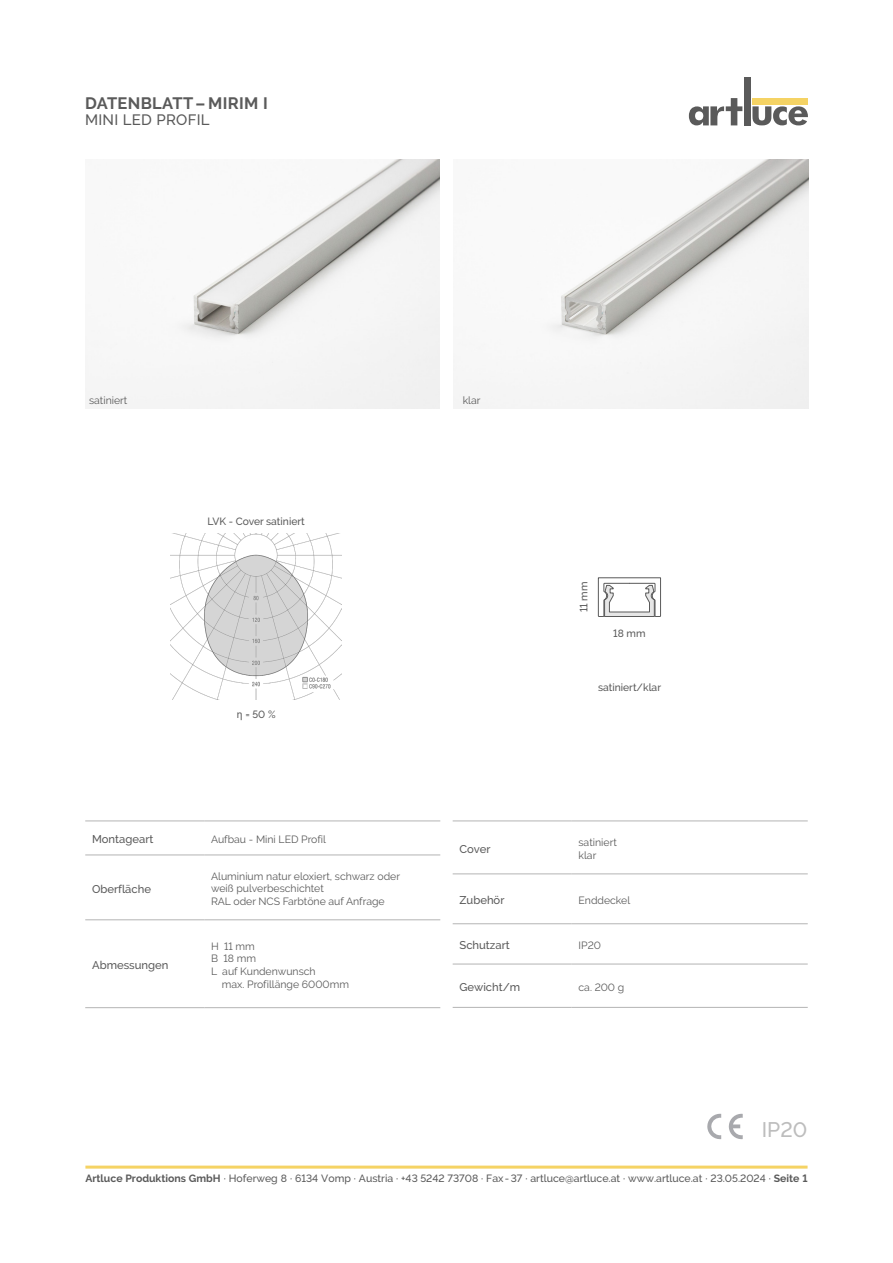
<style>
.page{position:relative;width:893px;height:1263px;background:#fff}
.page>*{position:absolute;margin:0;border:0;box-sizing:border-box;transform-origin:0 0}
.IP-Schutzkalsse{font:500 21px "Raleway";color:#bdbdbd}
.Titel_-_Datenblatt{font:700 16.5px "Raleway";letter-spacing:.02em;color:#5a5a5a}
.Untertitel_-_Datenblatt{font:500 15px "Raleway";letter-spacing:.02em;color:#5a5a5a}
.Tabelle_-_Spezifikationen_-_Bold{font:500 11.25px "Raleway";color:#5a5a5a}
.Tabelle_-_Spezifikationen_-_Regular{font:10.5px "Raleway";color:#5a5a5a}
.Maße__Werte{font:500 10.5px "Raleway";color:#5a5a5a}
.s1{font-weight:700}
</style>
<div class="page">
<hr style="left:85px;top:1165px;width:722px;height:3px;background:#f5d364">
<svg style="left:689px;top:98px;width:53px;height:27px"></svg>
<div style="left:744px;top:77px;width:7px;height:48px;background:#5a5a5a"></div>
<svg style="left:752px;top:106px;width:56px;height:19px"></svg>
<div style="left:752px;top:98px;width:56px;height:7px;background:#f5d364"></div>
<img style="left:453px;top:159px;width:355px;height:249px">
<img style="left:85px;top:159px;width:355px;height:249px">
<img style="left:171px;top:534px;width:171px;height:165px">
<hr style="left:572px;top:873px;width:236px;height:1px;background:#b4b4b4">
<hr style="left:572px;top:923px;width:236px;height:1px;background:#b4b4b4">
<hr style="left:572px;top:964px;width:236px;height:1px;background:#b4b4b4">
<hr style="left:572px;top:820px;width:236px;height:1px;background:#b4b4b4">
<hr style="left:453px;top:820px;width:119px;height:1px;background:#b4b4b4">
<hr style="left:453px;top:873px;width:119px;height:1px;background:#b4b4b4">
<hr style="left:453px;top:923px;width:119px;height:1px;background:#b4b4b4">
<hr style="left:453px;top:964px;width:119px;height:1px;background:#b4b4b4">
<hr style="left:453px;top:1007px;width:119px;height:1px;background:#b4b4b4">
<hr style="left:572px;top:1007px;width:236px;height:1px;background:#b4b4b4">
<hr style="left:204px;top:854px;width:236px;height:1px;background:#b4b4b4">
<hr style="left:204px;top:919px;width:236px;height:1px;background:#b4b4b4">
<hr style="left:204px;top:1007px;width:236px;height:1px;background:#b4b4b4">
<hr style="left:85px;top:854px;width:119px;height:1px;background:#b4b4b4">
<hr style="left:85px;top:919px;width:119px;height:1px;background:#b4b4b4">
<hr style="left:85px;top:1007px;width:119px;height:1px;background:#b4b4b4">
<hr style="left:85px;top:820px;width:119px;height:1px;background:#b4b4b4">
<hr style="left:204px;top:820px;width:236px;height:1px;background:#b4b4b4">
<svg style="left:707px;top:1114px;width:14px;height:26px"></svg>
<svg style="left:728px;top:1114px;width:15px;height:26px"></svg>
<svg style="left:598px;top:577px;width:63px;height:40px"></svg>
<p class="Titel_-_Datenblatt" style="left:85px;top:94px;width:184px">DATENBLATT– MIRIM I</p>
<p class="Untertitel_-_Datenblatt" style="left:85px;top:111px;width:126px">MINI LED PROFIL</p>
<p class="Tabelle_-_Spezifikationen_-_Regular" style="left:89px;top:394px;width:40px">satiniert</p>
<p class="Maße__Werte" style="left:208px;top:515px;width:99px">LVK - Cover satiniert</p>
<p class="Maße__Werte" style="left:245px;top:708px;width:32px">= 50 %</p>
<p class="Tabelle_-_Spezifikationen_-_Bold" style="left:92px;top:833px;width:63px">Montageart</p>
<p class="Tabelle_-_Spezifikationen_-_Regular" style="left:211px;top:833px;width:116px">Aufbau - Mini LED Profil</p>
<p class="Tabelle_-_Spezifikationen_-_Bold" style="left:92px;top:882px;width:60px">Oberfläche</p>
<p class="Tabelle_-_Spezifikationen_-_Regular" style="left:211px;top:870px;width:190px">Aluminium natur eloxiert, schwarz oder</p>
<p class="Tabelle_-_Spezifikationen_-_Regular" style="left:211px;top:882px;width:114px">weiß pulverbeschichtet</p>
<p class="Tabelle_-_Spezifikationen_-_Regular" style="left:211px;top:895px;width:175px">RAL oder NCS Farbtöne auf Anfrage</p>
<p class="Tabelle_-_Spezifikationen_-_Bold" style="left:92px;top:958px;width:78px">Abmessungen</p>
<p class="Tabelle_-_Spezifikationen_-_Regular" style="left:211px;top:940px;width:45px">H 11 mm</p>
<p class="Tabelle_-_Spezifikationen_-_Regular" style="left:211px;top:952px;width:46px">B 18 mm</p>
<p class="Tabelle_-_Spezifikationen_-_Regular" style="left:211px;top:965px;width:106px">L auf Kundenwunsch</p>
<p class="Tabelle_-_Spezifikationen_-_Regular" style="left:222px;top:978px;width:129px">max. Profillänge 6000mm</p>
<p class="Tabelle_-_Spezifikationen_-_Regular" style="left:463px;top:394px;width:19px">klar</p>
<p class="Tabelle_-_Spezifikationen_-_Bold" style="left:459px;top:842px;width:33px">Cover</p>
<p class="Maße__Werte" style="left:578px;top:612px;width:32px;rotate:-90deg">11 mm</p>
<p class="Maße__Werte" style="left:613px;top:627px;width:34px">18 mm</p>
<p class="Maße__Werte" style="left:598px;top:681px;width:65px">satiniert/klar</p>
<p class="Tabelle_-_Spezifikationen_-_Regular" style="left:578px;top:836px;width:40px">satiniert</p>
<p class="Tabelle_-_Spezifikationen_-_Regular" style="left:578px;top:849px;width:19px">klar</p>
<p class="Tabelle_-_Spezifikationen_-_Bold" style="left:459px;top:894px;width:46px">Zubehör</p>
<p class="Tabelle_-_Spezifikationen_-_Regular" style="left:578px;top:894px;width:53px">Enddeckel</p>
<p class="Tabelle_-_Spezifikationen_-_Bold" style="left:459px;top:939px;width:52px">Schutzart</p>
<p class="Tabelle_-_Spezifikationen_-_Regular" style="left:578px;top:939px;width:24px">IP20</p>
<p class="Tabelle_-_Spezifikationen_-_Bold" style="left:459px;top:980px;width:62px">Gewicht/m</p>
<p class="Tabelle_-_Spezifikationen_-_Regular" style="left:578px;top:981px;width:47px">ca. 200 g</p>
<p class="IP-Schutzkalsse" style="left:762px;top:1117px;width:47px">IP20</p>
<p class="Maße__Werte" style="left:85px;top:1172px;width:724px"><span class="s1">Artluce Produktions GmbH</span> · Hoferweg 8 · 6134 Vomp · Austria · +43 5242 73708 · Fax-37 · artluce@artluce.at · www.artluce.at · 23.05.2024 · <span class="s1">Seite 1</span></p>
</div>
